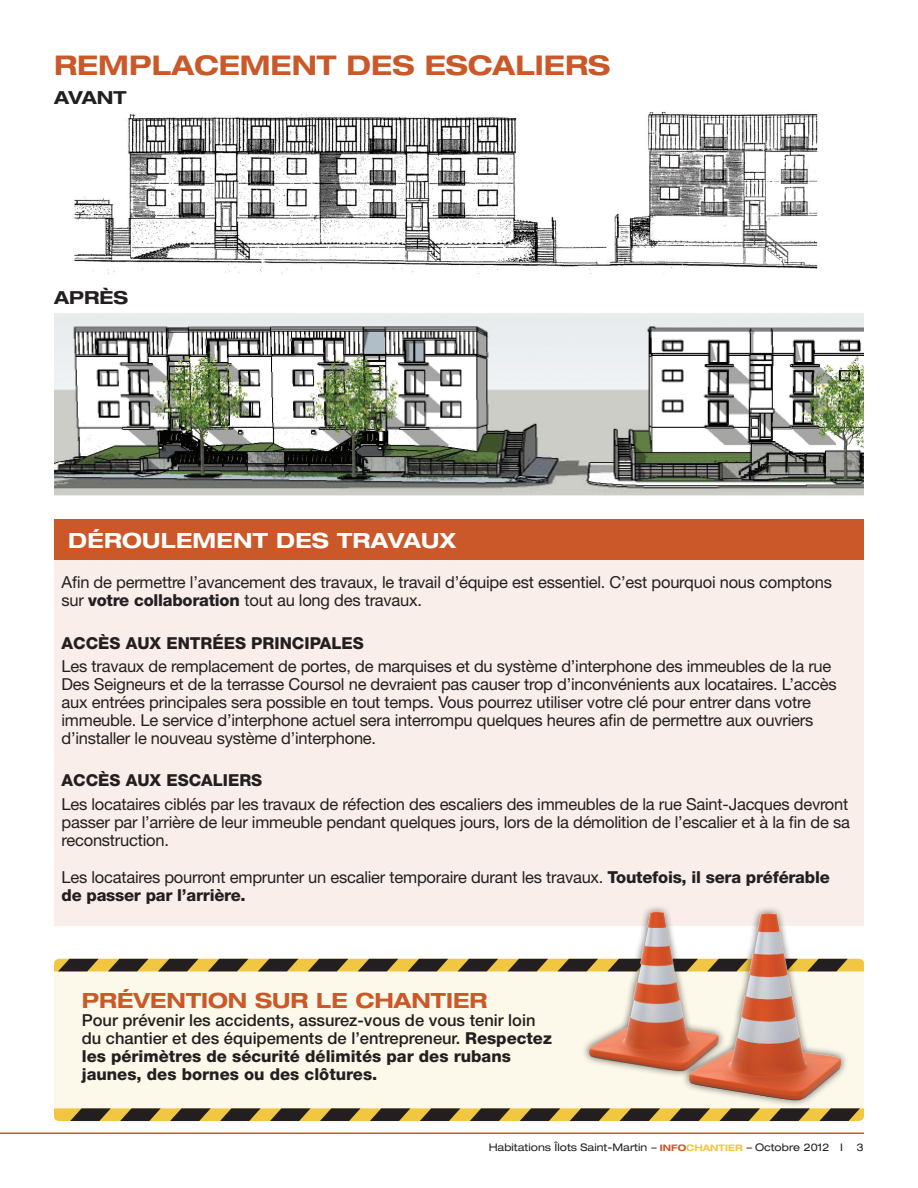
<style>
.page{position:relative;width:918px;height:1188px;background:#fff}
.page>*{position:absolute;margin:0;border:0;box-sizing:border-box;transform-origin:0 0}
.t1{font:700 expanded 27.15px "Helvetica Neue";color:#ca5828}
.t2{font:700 expanded 21px "Helvetica Neue";color:#ca5828}
.t3{font:700 expanded 21px "Helvetica Neue";letter-spacing:.01em;color:#fff}
.t4{font:700 expanded 18px "Helvetica Neue";color:#231f20}
.t5{font:16.5px/18px "Helvetica Neue";letter-spacing:-.015em;color:#231f20}
.t6{font:500 16.5px/18px "Helvetica Neue";color:#231f20}
.t7{font:800 16.5px "Helvetica Neue";color:#231f20}
.t8{font:expanded 10.5px "Helvetica Neue";color:#231f20}
.s1{font-weight:800}
.s2{font-style:italic}
.s3{font-weight:700;font-size:9px;color:#ca5828}
.s4{font-weight:700;font-size:9px;color:#f1c640}
</style>
<div class="page">
<hr style="left:0;top:1132px;width:864px;height:2px;background:#ca5828">
<div style="left:54px;top:520px;width:810px;height:40px;background:#ca5828"></div>
<div style="left:54px;top:555px;width:810px;height:371px;background:#f9eee9"></div>
<img style="left:74px;top:111px;width:744px;height:163px">
<img style="left:54px;top:313px;width:810px;height:183px">
<svg style="left:54px;top:1108px;width:810px;height:13px;background:#7e6931"></svg>
<div style="left:54px;top:971px;width:810px;height:137px;background:#fcf8ea"></div>
<svg style="left:54px;top:959px;width:810px;height:12px;background:#7b662d"></svg>
<div style="left:581px;top:904px;width:267px;height:204px;background:#f9eee9"></div>
<img style="left:581px;top:909px;width:268px;height:196px">
<h1 class="t1" style="left:54px;top:49px;width:141px">REMPLACE</h1>
<h1 class="t1" style="left:240px;top:49px;width:54px">MENT</h1>
<h1 class="t1" style="left:347px;top:49px;width:102px">DES ESCA</h1>
<h1 class="t1" style="left:515px;top:49px;width:51px">LIERS</h1>
<p class="t4" style="left:54px;top:86px;width:74px">AVANT</p>
<p class="t4" style="left:54px;top:286px;width:76px">APRÈS</p>
<p class="t3" style="left:68px;top:527px;width:166px">DÉROULEMENT</p>
<p class="t3" style="left:276px;top:527px;width:80px">DES TRA</p>
<p class="t3" style="left:388px;top:527px;width:70px">VAUX</p>
<p class="t5" style="left:62px;top:573px;width:772px">Afin de permettre l’avancement des travaux, le travail d’équipe est essentiel. C’est pourquoi nous comptons sur <span class="s1">votre collaboration</span> tout au long des travaux.</p>
<p class="t7" style="left:62px;top:633px;width:304px">ACCÈS AUX ENTRÉES PRINCIPALES</p>
<p class="t5" style="left:62px;top:657px;width:777px">Les travaux de remplacement de portes, de marquises et du système d’interphone des immeubles de la rue Des Seigneurs et de la terrasse Coursol ne devraient pas causer trop d’inconvénients aux locataires. L’accès aux entrées principales sera possible en tout temps. Vous pourrez utiliser votre clé pour entrer dans votre immeuble. Le service d’interphone actuel sera interrompu quelques heures afin de permettre aux ouvriers d’installer le nouveau système d’interphone.</p>
<p class="t7" style="left:62px;top:771px;width:202px">ACCÈS AUX ESCALIERS</p>
<p class="t5" style="left:62px;top:795px;width:790px;text-align:justify">Les locataires ciblés par les travaux de réfection des escaliers des immeubles de la rue Saint-Jacques devront passer par l’arrière de leur immeuble pendant quelques jours, lors de la démolition de l’escalier et à la fin de sa reconstruction.</p>
<p class="t5" style="left:62px;top:868px;width:770px">Les locataires pourront emprunter un escalier temporaire durant les travaux. <span class="s1">Toutefois, il sera préférable de passer par l’arrière.</span></p>
<p class="t2" style="left:82px;top:988px;width:86px">PRÉVENT</p>
<p class="t2" style="left:201px;top:988px;width:27px">ION</p>
<p class="t2" style="left:255px;top:988px;width:120px">SUR LE CHANT</p>
<p class="t2" style="left:446px;top:988px;width:25px">IER</p>
<p class="t6" style="left:82px;top:1011px;width:472px">Pour prévenir les accidents, assurez-vous de vous tenir loin du chantier et des équipements de l’entrepreneur. <span class="s1">Respectez les périmètres de sécurité délimités par des rubans jaunes, des bornes ou des clôtures.</span></p>
<p class="t8" style="left:489px;top:1141px;width:356px">Habitations Îlots Saint-Martin <span class="s2">–</span> <span class="s3">INFO</span><span class="s4">CHANTIER</span> <span class="s2">–</span> Octobre 2012 I</p>
<p class="t8" style="left:857px;top:1141px;width:9px">3</p>
</div>
